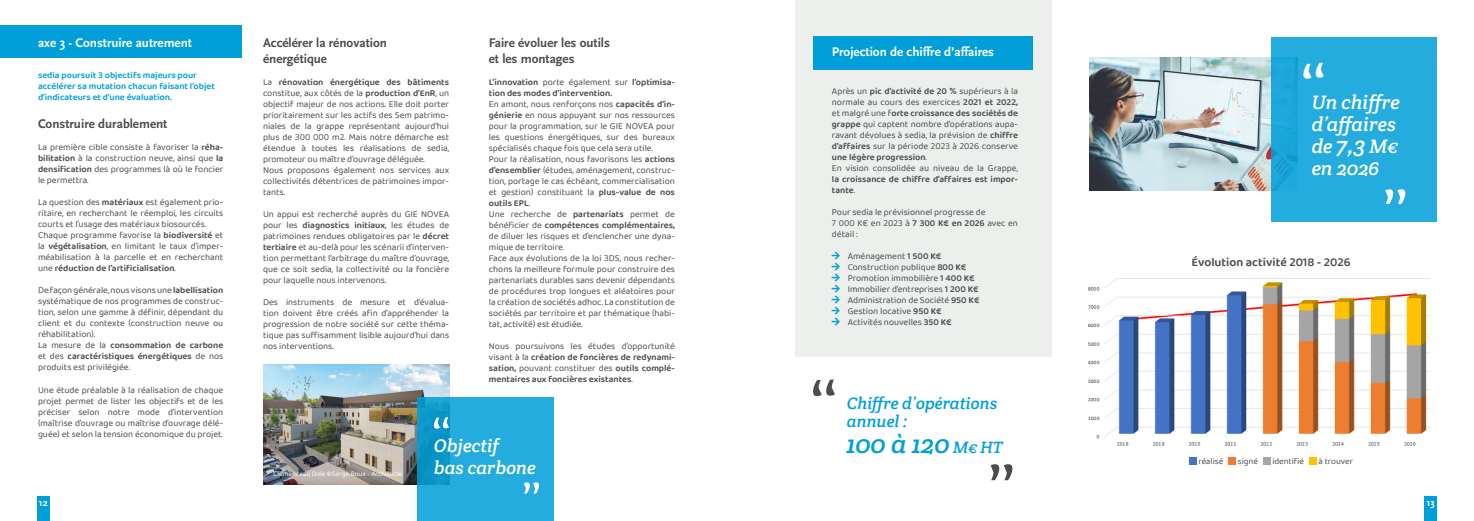
<style>
.page{position:relative;width:1474px;height:521px;background:#fff}
.page>*{position:absolute;margin:0;border:0;box-sizing:border-box;transform-origin:0 0}
.Titre_h1{font:italic 26.25px "Crete Round";color:#009fda}
.Titre_h1-2{font:italic 19.69px/21.7px "Crete Round";color:#fff}
.Titre_h1-3{font:italic 18.38px "Crete Round";color:#fff}
.Titre_h1-4{font:italic 16.62px/18.4px "Crete Round";color:#009fda}
.Titre_h3{font:700 13.12px "Scala Sans";color:#4b4c4d}
.Titre_h2{font:700 13.12px "Scala Sans";color:#fff}
.Texte_courant{font:600 12.25px "Baloo Bhaina 2";color:#4b4c4d}
.t1{font:700 10.24px "Scala Sans";color:#fff}
.Texte_courant-2{font:9.19px/11px "Baloo Bhaina 2";color:#4b4c4d;text-align:justify}
.Texte_courant-3{font:600 9.19px/11px "Baloo Bhaina 2";color:#4b4c4d;text-align:justify}
.h2_bleu{font:600 9.19px/11px "Baloo Bhaina 2";color:#009fda}
.Texte_courant-4{font:8.75px "Baloo Bhaina 2";color:#4b4c4d}
.Texte_courant-5{font:7px "Baloo Bhaina 2";color:#fff}
.s1{font-weight:600}
.s2{font-weight:400}
.s3{font-size:16.62px}
.s4{font-size:23.62px}
</style>
<div class="page">
<div style="left:1424px;top:496px;width:12px;height:25px;background:#009fda"></div>
<div style="left:37px;top:496px;width:13px;height:25px;background:#009fda"></div>
<div style="left:795px;top:0;width:257px;height:356px;background:#edefed"></div>
<div style="left:813px;top:36px;width:220px;height:33px;background:#009fda"></div>
<div style="left:0;top:25px;width:242px;height:33px;background:#009fda"></div>
<img style="left:1088px;top:278px;width:341px;height:168px">
<img style="left:1089px;top:58px;width:182px;height:133px">
<img style="left:263px;top:365px;width:186px;height:119px">
<div style="left:1271px;top:37px;width:165px;height:185px;background:#24acdf"></div>
<svg style="left:990px;top:464px;width:22px;height:16px"></svg>
<svg style="left:1385px;top:189px;width:20px;height:15px"></svg>
<div style="left:1189px;top:458px;width:7px;height:7px;background:#4473c5"></div>
<div style="left:1228px;top:458px;width:8px;height:7px;background:#ed7e2f"></div>
<div style="left:1263px;top:458px;width:7px;height:7px;background:#a5a5a5"></div>
<div style="left:1309px;top:458px;width:7px;height:7px;background:#ffc100"></div>
<svg style="left:418px;top:397px;width:136px;height:124px;background:#20a8db"></svg>
<svg style="left:524px;top:482px;width:15px;height:11px"></svg>
<svg style="left:434px;top:417px;width:15px;height:12px"></svg>
<p class="Titre_h3" style="left:263px;top:35px;width:125px">Accélérer la rénovation</p>
<p class="Titre_h3" style="left:263px;top:51px;width:65px">énergétique</p>
<p class="Texte_courant-2" style="left:263px;top:76px;width:188px">La <span class="s1">rénovation énergétique des bâtiments </span>constitue, aux côtés de la <span class="s1">production d’EnR</span>, un objectif majeur de nos actions. Elle doit porter prioritairement sur les actifs des Sem patrimo&shy;niales de la grappe représentant aujourd’hui plus de 300 000 m2. Mais notre démarche est étendue à toutes les réalisations de sedia, promoteur ou maître d’ouvrage déléguée.</p>
<p class="Texte_courant-2" style="left:263px;top:164px;width:188px">Nous proposons également nos services aux collectivités détentrices de patrimoines impor&shy;tants.</p>
<p class="Texte_courant-2" style="left:263px;top:208px;width:188px">Un appui est recherché auprès du GIE NOVEA pour les <span class="s1">diagnostics initiaux</span>, les études de patrimoines rendues obligatoires par le <span class="s1">décret tertiaire</span> et au-delà pour les scénarii d’interven&shy;tion permettant l’arbitrage du maître d’ouvrage, que ce soit sedia, la collectivité ou la foncière pour laquelle nous intervenons.</p>
<p class="Texte_courant-2" style="left:263px;top:296px;width:188px">Des instruments de mesure et d’évalua&shy;tion doivent être créés afin d’appréhender la progression de notre société sur cette théma&shy;tique pas suffisamment lisible aujourd’hui dans nos interventions.</p>
<p class="Titre_h3" style="left:489px;top:35px;width:123px">Faire évoluer les outils</p>
<p class="Titre_h3" style="left:489px;top:51px;width:87px">et les montages</p>
<p class="Texte_courant-3" style="left:489px;top:76px;width:188px">L’innovation <span class="s2">porte également sur</span> l’optimisa&shy;tion des modes d’intervention.</p>
<p class="Texte_courant-2" style="left:489px;top:98px;width:188px">En amont, nous renforçons nos <span class="s1">capacités d’in&shy;génierie</span> en nous appuyant sur nos ressources pour la programmation, sur le GIE NOVEA pour les questions énergétiques, sur des bureaux spécialisés chaque fois que cela sera utile.</p>
<p class="Texte_courant-2" style="left:489px;top:153px;width:188px">Pour la réalisation, nous favorisons les <span class="s1">actions d’ensemblier</span> (études, aménagement, construc&shy;tion, portage le cas échéant, commercialisation et gestion) constituant la <span class="s1">plus-value de nos outils EPL</span>.</p>
<p class="Texte_courant-2" style="left:489px;top:208px;width:188px">Une recherche de <span class="s1">partenariats</span> permet de bénéficier de <span class="s1">compétences complémentaires, </span>de diluer les risques et d’enclencher une dyna&shy;mique de territoire.</p>
<p class="Texte_courant-2" style="left:489px;top:252px;width:188px">Face aux évolutions de la loi 3DS, nous recher&shy;chons la meilleure formule pour construire des partenariats durables sans devenir dépendants de procédures trop longues et aléatoires pour la création de sociétés adhoc. La constitution de sociétés par territoire et par thématique (habi&shy;tat, activité) est étudiée.</p>
<p class="Texte_courant-3" style="left:489px;top:340px;width:188px"><span class="s2">Nous poursuivons les études d’opportunité visant à la</span> création de foncières de redynami&shy;sation, <span class="s2">pouvant constituer des</span> outils complé&shy;mentaires aux foncières existantes<span class="s2">.</span></p>
<p class="Titre_h2" style="left:38px;top:35px;width:155px">axe 3 - Construire autrement</p>
<p class="h2_bleu" style="left:38px;top:69px;width:178px">sedia poursuit 3 objectifs majeurs pour accélérer sa mutation chacun faisant l’objet d’indicateurs et d’une évaluation.</p>
<p class="Titre_h3" style="left:38px;top:117px;width:131px">Construire durablement</p>
<p class="Texte_courant-2" style="left:38px;top:141px;width:187px">La première cible consiste à favoriser la <span class="s1">réha&shy;bilitation</span> à la construction neuve, ainsi que <span class="s1">la densification</span> des programmes là où le foncier le permettra.</p>
<p class="Texte_courant-2" style="left:38px;top:196px;width:187px">La question des <span class="s1">matériaux</span> est également prio&shy;ritaire, en recherchant le réemploi, les circuits courts et l’usage des matériaux biosourcés.</p>
<p class="Texte_courant-2" style="left:38px;top:229px;width:187px">Chaque programme favorise la <span class="s1">biodiversité</span> et la <span class="s1">végétalisation</span>, en limitant le taux d’imper&shy;méabilisation à la parcelle et en recherchant une <span class="s1">réduction de l’artificialisation</span>.</p>
<p class="Texte_courant-2" style="left:38px;top:285px;width:187px">De façon générale, nous visons une <span class="s1">labellisation </span>systématique de nos programmes de construc&shy;tion, selon une gamme à définir, dépendant du client et du contexte (construction neuve ou réhabilitation).</p>
<p class="Texte_courant-3" style="left:38px;top:340px;width:187px"><span class="s2">La mesure de la</span> consommation de carbone <span class="s2">et des</span> caractéristiques énergétiques <span class="s2">de nos produits est privilégiée.</span></p>
<p class="Texte_courant-2" style="left:38px;top:384px;width:187px">Une étude préalable à la réalisation de chaque projet permet de lister les objectifs et de les préciser selon notre mode d’intervention (maîtrise d’ouvrage ou maîtrise d’ouvrage délé&shy;guée) et selon la tension économique du projet.</p>
<p class="Titre_h1-4" style="left:846px;top:394px;width:152px">Chiffre d’opérations annuel :</p>
<p class="Titre_h2" style="left:832px;top:45px;width:164px">Projection de chiffre d’affaires</p>
<p class="Texte_courant-2" style="left:832px;top:85px;width:188px">Après un <span class="s1">pic d’activité de 20 %</span> supérieurs à la normale au cours des exercices <span class="s1">2021 et 2022, </span>et malgré une f<span class="s1">orte croissance des sociétés de grappe</span> qui captent nombre d’opérations aupa&shy;ravant dévolues à sedia, la prévision de <span class="s1">chiffre d’affaires</span> sur la période 2023 à 2026 conserve <span class="s1">une légère progression</span>.</p>
<p class="Texte_courant-3" style="left:832px;top:162px;width:188px"><span class="s2">En vision consolidée au niveau de la Grappe, </span>la croissance de chiffre d’affaires est impor&shy;tante<span class="s2">.</span></p>
<p class="Texte_courant-2" style="left:832px;top:206px;width:155px">Pour sedia le prévisionnel progresse de</p>
<p class="Texte_courant-2" style="left:832px;top:217px;width:188px">7 000 K€ en 2023 à <span class="s1">7 300 K€ en 2026</span> avec en détail :</p>
<p class="Texte_courant-2" style="left:847px;top:250px;width:95px">Aménagement <span class="s1">1 500 K€</span></p>
<p class="Texte_courant-2" style="left:847px;top:261px;width:120px">Construction publique <span class="s1">800 K€</span></p>
<p class="Texte_courant-2" style="left:847px;top:273px;width:129px">Promotion immobilière <span class="s1">1 400 K€</span></p>
<p class="Texte_courant-2" style="left:847px;top:284px;width:133px">Immobilier d’entreprises <span class="s1">1 200 K€</span></p>
<p class="Texte_courant-2" style="left:847px;top:295px;width:133px">Administration de Société <span class="s1">950 K€</span></p>
<p class="Texte_courant-2" style="left:847px;top:306px;width:95px">Gestion locative <span class="s1">950 K€</span></p>
<p class="Texte_courant-2" style="left:847px;top:317px;width:106px">Activités nouvelles <span class="s1">350 K€</span></p>
<p class="Titre_h1" style="left:846px;top:426px;width:157px">100 à 120 <span class="s3">M€ HT</span></p>
<p class="Titre_h1-3" style="left:434px;top:434px;width:66px">Objectif</p>
<p class="Texte_courant-5" style="left:273px;top:469px;width:131px">Clémenceau Dole ©Serge Roux - Architecte</p>
<p class="Titre_h1-3" style="left:434px;top:456px;width:104px">bas carbone</p>
<p class="Titre_h1-2" style="left:1311px;top:92px;width:90px">Un chiffre d’affaires</p>
<p class="Titre_h1-2" style="left:1311px;top:135px;width:88px">de <span class="s4">7,3</span> M€</p>
<p class="Titre_h1-2" style="left:1311px;top:157px;width:69px">en 2026</p>
<p class="Texte_courant" style="left:1191px;top:255px;width:160px">Évolution activité 2018 - 2026</p>
<p class="Texte_courant-4" style="left:1198px;top:456px;width:26px">réalisé</p>
<p class="Texte_courant-4" style="left:1237px;top:456px;width:22px">signé</p>
<p class="Texte_courant-4" style="left:1272px;top:456px;width:33px">identifié</p>
<p class="Texte_courant-4" style="left:1318px;top:456px;width:36px">à trouver</p>
<p class="t1" style="left:39px;top:497px;width:11px">12</p>
<p class="t1" style="left:1426px;top:497px;width:10px">13</p>
</div>
